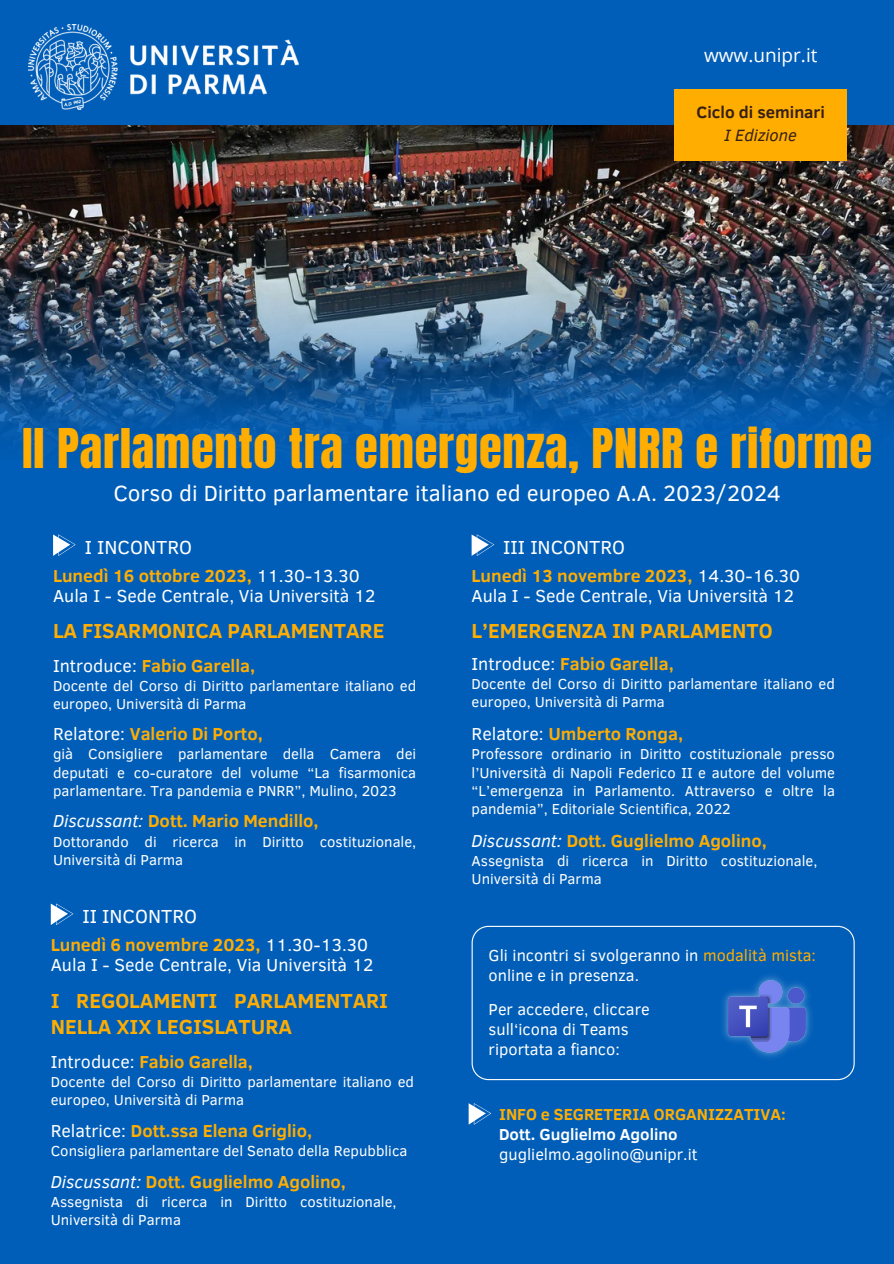
<style>
.page{position:relative;width:894px;height:1264px;background:#fff}
.page>*{position:absolute;margin:0;border:0;box-sizing:border-box;transform-origin:0 0}
.t1{font:46.5px "Anton";letter-spacing:.015em;color:#ffad01}
.t2{font:22.5px "Clear Sans";color:#fff}
.t3{font:700 20.85px/26px "Clear Sans";color:#ffad01}
.t4{font:19.35px "Clear Sans";color:#fff}
.t5{font:19.05px "Open Sans";color:#fff}
.t6{font:700 17.85px "Clear Sans";color:#ffad01}
.t7{font:17.85px "Clear Sans";color:#fff}
.t8{font:700 16.8px "Clear Sans";color:#351f16}
.t9{font:italic 16.8px "Clear Sans";color:#351f16}
.t10{font:16.35px/20.2px "Clear Sans";color:#fff}
.t11{font:700 16.35px "Clear Sans";color:#ffad01}
.t12{font:700 16.35px "Clear Sans";color:#fff}
.t13{font:14.85px/18px "Clear Sans";color:#fff}
.s1{font-weight:400;color:#fff}
.s2{font-weight:400;font-style:italic;color:#fff}
.s3{color:#ffad01}
</style>
<div class="page">
<div style="left:0;top:0;width:893px;height:1263px;background:#005eb8"></div>
<img style="left:0;top:125px;width:893px;height:87px">
<div style="left:674px;top:89px;width:172px;height:72px;background:#ffad01"></div>
<img style="left:29px;top:24px;width:269px;height:86px">
<img style="left:0;top:212px;width:893px;height:236px">
<svg style="left:471px;top:925px;width:383px;height:155px"></svg>
<img style="left:718px;top:969px;width:97px;height:94px">
<svg style="left:53px;top:534px;width:22px;height:22px"></svg>
<svg style="left:51px;top:903px;width:22px;height:22px"></svg>
<svg style="left:471px;top:534px;width:23px;height:22px"></svg>
<svg style="left:468px;top:1103px;width:23px;height:21px"></svg>
<p class="t5" style="left:703px;top:42px;width:115px">www.unipr.it</p>
<p class="t8" style="left:696px;top:100px;width:130px">Ciclo di seminari</p>
<p class="t9" style="left:724px;top:123px;width:74px">I Edizione</p>
<p class="t1" style="left:22px;top:415px;width:851px">Il Parlamento tra emergenza, PNRR e riforme</p>
<p class="t2" style="left:113px;top:477px;width:669px">Corso di Diritto parlamentare italiano ed europeo A.A. 2023/2024</p>
<p class="t4" style="left:85px;top:533px;width:109px">I INCONTRO</p>
<p class="t6" style="left:53px;top:563px;width:308px">Lunedì 16 ottobre 2023, <span class="s1">11.30-13.30</span></p>
<p class="t7" style="left:53px;top:583px;width:324px">Aula I - Sede Centrale, Via Università 12</p>
<p class="t3" style="left:53px;top:617px;width:333px">LA FISARMONICA PARLAMENTARE</p>
<p class="t6" style="left:53px;top:652px;width:204px"><span class="s1">Introduce:</span> Fabio Garella,</p>
<p class="t13" style="left:53px;top:675px;width:364px">Docente del Corso di Diritto parlamentare italiano ed europeo, Università di Parma</p>
<p class="t6" style="left:53px;top:721px;width:211px"><span class="s1">Relatore:</span> Valerio Di Porto,</p>
<p class="t13" style="left:53px;top:744px;width:364px;text-align:justify">già Consigliere parlamentare della Camera dei deputati e co-curatore del volume “La fisarmonica parlamentare. Tra pandemia e PNRR”, Mulino, 2023</p>
<p class="t6" style="left:53px;top:808px;width:267px"><span class="s2">Discussant:</span> Dott. Mario Mendillo,</p>
<p class="t13" style="left:53px;top:831px;width:364px">Dottorando di ricerca in Diritto costituzionale,<br>Università di Parma</p>
<p class="t4" style="left:82px;top:902px;width:116px">II INCONTRO</p>
<p class="t6" style="left:51px;top:931px;width:319px">Lunedì 6 novembre 2023, <span class="s1">11.30-13.30</span></p>
<p class="t7" style="left:51px;top:952px;width:324px">Aula I - Sede Centrale, Via Università 12</p>
<p class="t3" style="left:51px;top:986px;width:339px">I REGOLAMENTI PARLAMENTARI<br>NELLA XIX LEGISLATURA</p>
<p class="t6" style="left:51px;top:1048px;width:204px"><span class="s1">Introduce:</span> Fabio Garella,</p>
<p class="t13" style="left:51px;top:1072px;width:364px">Docente del Corso di Diritto parlamentare italiano ed europeo, Università di Parma</p>
<p class="t6" style="left:51px;top:1117px;width:263px"><span class="s1">Relatrice:</span> Dott.ssa Elena Griglio,</p>
<p class="t13" style="left:51px;top:1141px;width:358px">Consigliera parlamentare del Senato della Repubblica</p>
<p class="t6" style="left:51px;top:1168px;width:297px"><span class="s2">Discussant:</span> Dott. Guglielmo Agolino,</p>
<p class="t13" style="left:51px;top:1192px;width:347px">Assegnista di ricerca in Diritto costituzionale,<br>Università di Parma</p>
<p class="t4" style="left:503px;top:533px;width:123px">III INCONTRO</p>
<p class="t6" style="left:471px;top:563px;width:330px">Lunedì 13 novembre 2023, <span class="s1">14.30-16.30</span></p>
<p class="t7" style="left:471px;top:583px;width:324px">Aula I - Sede Centrale, Via Università 12</p>
<p class="t3" style="left:471px;top:617px;width:302px">L’EMERGENZA IN PARLAMENTO</p>
<p class="t6" style="left:471px;top:651px;width:204px"><span class="s1">Introduce:</span> Fabio Garella,</p>
<p class="t13" style="left:471px;top:674px;width:364px">Docente del Corso di Diritto parlamentare italiano ed europeo, Università di Parma</p>
<p class="t6" style="left:471px;top:721px;width:213px"><span class="s1">Relatore:</span> Umberto Ronga,</p>
<p class="t13" style="left:471px;top:744px;width:365px;text-align:justify">Professore ordinario in Diritto costituzionale presso l’Università di Napoli Federico II e autore del volume “L’emergenza in Parlamento. Attraverso e oltre la pandemia”, Editoriale Scientifica, 2022</p>
<p class="t6" style="left:471px;top:827px;width:297px"><span class="s2">Discussant:</span> Dott. Guglielmo Agolino,</p>
<p class="t13" style="left:471px;top:850px;width:347px">Assegnista di ricerca in Diritto costituzionale,<br>Università di Parma</p>
<p class="t10" style="left:488px;top:943px;width:329px">Gli incontri si svolgeranno in <span class="s3">modalità mista: </span>online e in presenza.</p>
<p class="t10" style="left:488px;top:997px;width:163px">Per accedere, cliccare sull‘icona di Teams riportata a fianco:</p>
<p class="t11" style="left:499px;top:1102px;width:288px">INFO e SEGRETERIA ORGANIZZATIVA:</p>
<p class="t12" style="left:499px;top:1122px;width:180px">Dott. Guglielmo Agolino</p>
<p class="t10" style="left:499px;top:1143px;width:200px">guglielmo.agolino@unipr.it</p>
</div>
